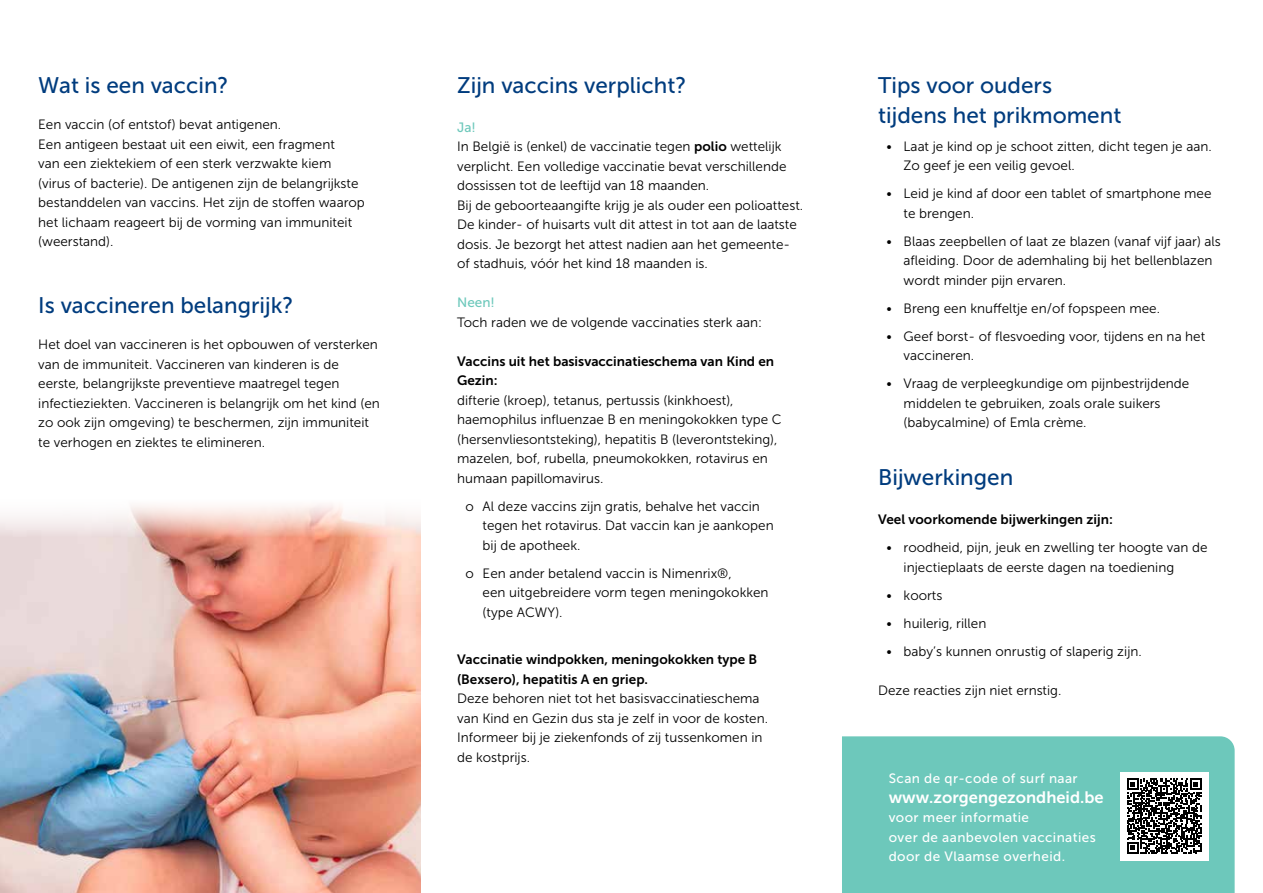
<style>
.page{position:relative;width:1263px;height:893px;background:#fff}
.page>*{position:absolute;margin:0;border:0;box-sizing:border-box;transform-origin:0 0}
.t1{font:22.5px/30px "Museo Sans 500";color:#003c7e}
.t2{font:16.5px "Museo Sans 700";color:#fff}
.t3{font:13.5px/19.5px "Museo Sans 300";color:#000}
.t4{font:13.5px/19.5px "Museo Sans 700";color:#000}
.t5{font:13.5px/19.5px "Museo Sans 500";letter-spacing:.03em;color:#fff}
.t6{font:13.5px "Museo Sans 500";color:#6dc8bb}
.s1{font-family:"Museo Sans 700"}
</style>
<div class="page">
<img style="left:0;top:504px;width:421px;height:389px">
<div style="left:842px;top:736px;width:392px;height:157px;background:#6dc8bb"></div>
<div style="left:1120px;top:772px;width:88px;height:88px;background:#fff"></div>
<svg style="left:1127px;top:779px;width:74px;height:74px"></svg>
<h1 class="t1" style="left:38px;top:70px;width:192px">Wat is een vaccin?</h1>
<p class="t3" style="left:38px;top:115px;width:328px">Een vaccin (of entstof) bevat antigenen.<br>Een antigeen bestaat uit een eiwit, een fragment<br>van een ziektekiem of een sterk verzwakte kiem (virus of bacterie). De antigenen zijn de belangrijkste bestanddelen van vaccins. Het zijn de stoffen waarop het lichaam reageert bij de vorming van immuniteit (weerstand).</p>
<h1 class="t1" style="left:38px;top:290px;width:257px">Is vaccineren belangrijk?</h1>
<p class="t3" style="left:38px;top:335px;width:343px">Het doel van vaccineren is het opbouwen of versterken van de immuniteit. Vaccineren van kinderen is de eerste, belangrijkste preventieve maatregel tegen infectieziekten. Vaccineren is belangrijk om het kind (en zo ook zijn omgeving) te beschermen, zijn immuniteit te verhogen en ziektes te elimineren.</p>
<h1 class="t1" style="left:457px;top:70px;width:231px">Zijn vaccins verplicht?</h1>
<p class="t6" style="left:457px;top:120px;width:20px">Ja!</p>
<p class="t3" style="left:457px;top:137px;width:348px">In België is (enkel) de vaccinatie tegen <span class="s1">polio</span> wettelijk verplicht. Een volledige vaccinatie bevat verschillende dossissen tot de leeftijd van 18 maanden.<br>Bij de geboorteaangifte krijg je als ouder een polioattest.<br>De kinder- of huisarts vult dit attest in tot aan de laatste dosis. Je bezorgt het attest nadien aan het gemeente&shy;of stadhuis, vóór het kind 18 maanden is.</p>
<p class="t6" style="left:457px;top:295px;width:39px">Neen!</p>
<p class="t3" style="left:457px;top:312px;width:307px">Toch raden we de volgende vaccinaties sterk aan:</p>
<p class="t4" style="left:457px;top:351px;width:319px">Vaccins uit het basisvaccinatieschema van Kind en<br>Gezin:</p>
<p class="t3" style="left:457px;top:390px;width:326px">difterie (kroep), tetanus, pertussis (kinkhoest), haemophilus influenzae B en meningokokken type C (hersenvliesontsteking), hepatitis B (leverontsteking), mazelen, bof, rubella, pneumokokken, rotavirus en humaan papillomavirus.</p>
<p class="t3" style="left:483px;top:496px;width:293px;text-indent:-17px">o Al deze vaccins zijn gratis, behalve het vaccin tegen het rotavirus. Dat vaccin kan je aankopen bij de apotheek.</p>
<p class="t3" style="left:483px;top:563px;width:287px;text-indent:-17px">o Een ander betalend vaccin is Nimenrix®,<br>een uitgebreidere vorm tegen meningokokken (type ACWY).</p>
<p class="t4" style="left:457px;top:650px;width:302px">Vaccinatie windpokken, meningokokken type B (Bexsero), hepatitis A en griep.</p>
<p class="t3" style="left:457px;top:689px;width:312px">Deze behoren niet tot het basisvaccinatieschema van Kind en Gezin dus sta je zelf in voor de kosten.<br>Informeer bij je ziekenfonds of zij tussenkomen in de kostprijs.</p>
<h1 class="t1" style="left:878px;top:70px;width:245px">Tips voor ouders tijdens het prikmoment</h1>
<p class="t3" style="left:904px;top:136px;width:310px;text-indent:-17px">• Laat je kind op je schoot zitten, dicht tegen je aan.<br>Zo geef je een veilig gevoel.</p>
<p class="t3" style="left:904px;top:184px;width:309px;text-indent:-17px">• Leid je kind af door een tablet of smartphone mee te brengen.</p>
<p class="t3" style="left:904px;top:231px;width:319px;text-indent:-17px">• Blaas zeepbellen of laat ze blazen (vanaf vijf jaar) als afleiding. Door de ademhaling bij het bellenblazen wordt minder pijn ervaren.</p>
<p class="t3" style="left:887px;top:298px;width:275px">• Breng een knuffeltje en/of fopspeen mee.</p>
<p class="t3" style="left:904px;top:326px;width:303px;text-indent:-17px">• Geef borst- of flesvoeding voor, tijdens en na het vaccineren.</p>
<p class="t3" style="left:904px;top:374px;width:287px;text-indent:-17px">• Vraag de verpleegkundige om pijnbestrijdende middelen te gebruiken, zoals orale suikers (babycalmine) of Emla crème.</p>
<h1 class="t1" style="left:878px;top:463px;width:137px">Bijwerkingen</h1>
<p class="t4" style="left:878px;top:510px;width:236px">Veel voorkomende bijwerkingen zijn:</p>
<p class="t3" style="left:904px;top:538px;width:305px;text-indent:-17px">• roodheid, pijn, jeuk en zwelling ter hoogte van de injectieplaats de eerste dagen na toediening</p>
<p class="t3" style="left:887px;top:585px;width:57px">• koorts</p>
<p class="t3" style="left:887px;top:613px;width:101px">• huilerig, rillen</p>
<p class="t3" style="left:887px;top:641px;width:257px">• baby’s kunnen onrustig of slaperig zijn.</p>
<p class="t3" style="left:878px;top:680px;width:185px">Deze reacties zijn niet ernstig.</p>
<p class="t5" style="left:889px;top:769px;width:190px">Scan de qr-code of surf naar</p>
<p class="t2" style="left:889px;top:788px;width:216px">www.zorgengezondheid.be</p>
<p class="t5" style="left:889px;top:808px;width:208px">voor meer informatie<br>over de aanbevolen vaccinaties door de Vlaamse overheid.</p>
</div>
